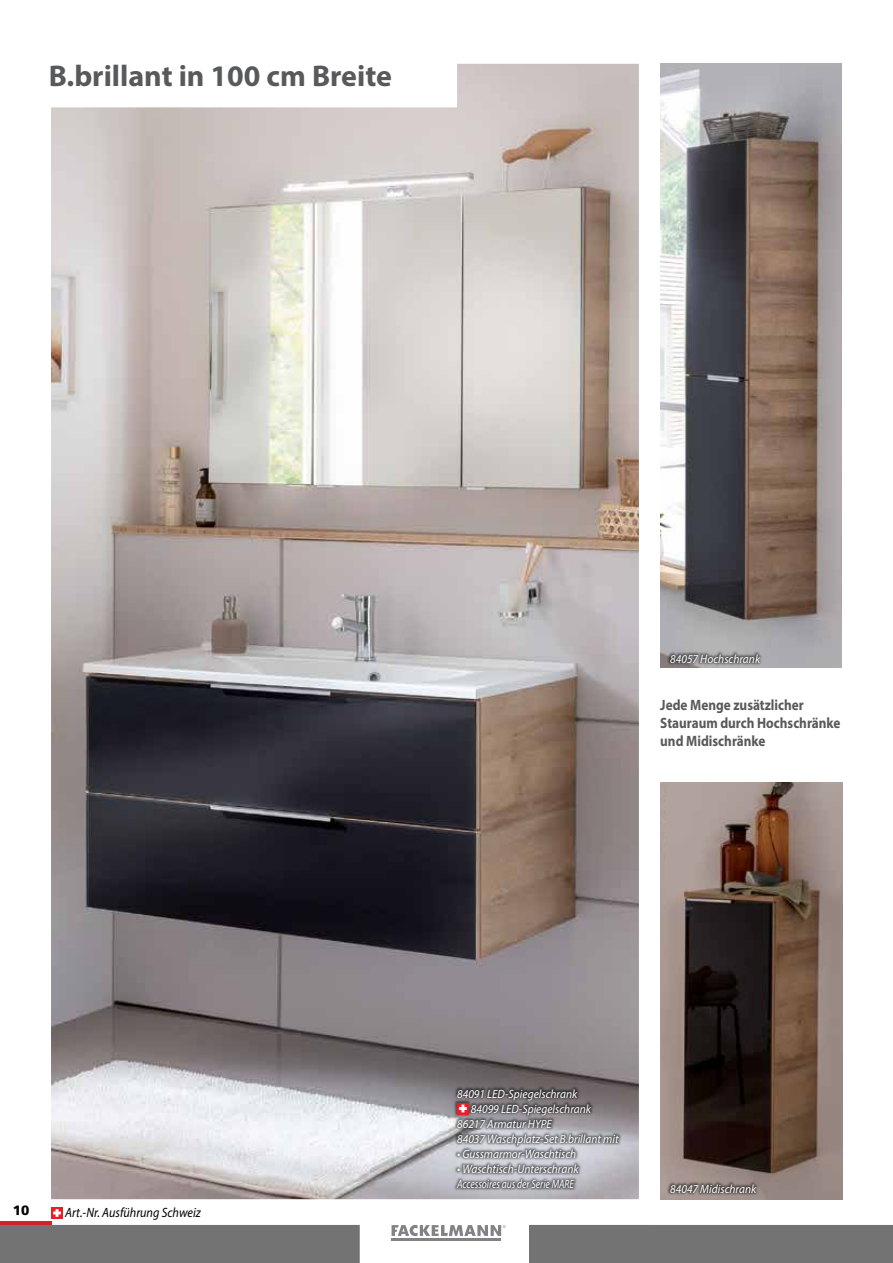
<style>
.page{position:relative;width:893px;height:1263px;background:#fff}
.page>*{position:absolute;margin:0;border:0;box-sizing:border-box;transform-origin:0 0}
.t1{font:700 30px "Myriad Pro";color:#58595b}
.t2{font:700 15px/18px "Myriad Pro";color:#58595b;scale:.88 1}
.t3{font:italic 13.5px "Myriad Pro";color:#000;scale:.9 1}
.t4{font:900 13.5px "Frutiger";color:#000}
.t5{font:italic 12px/15px "Myriad Pro";color:#fff;scale:.95 1}
</style>
<div class="page">
<img style="left:660px;top:64px;width:182px;height:604px">
<div style="left:667px;top:651px;width:97px;height:15px;background:#000;opacity:.55"></div>
<div style="left:529px;top:1225px;width:364px;height:38px;background:#737373"></div>
<div style="left:0;top:1225px;width:360px;height:38px;background:#737373"></div>
<hr style="left:892px;top:1225px;width:1px;height:38px;background:#000">
<hr style="left:0;top:1222px;width:51px;height:3px;background:#d2232a">
<hr style="left:392px;top:1238px;width:109px;height:2px;background:#808285">
<svg style="left:392px;top:1225px;width:114px;height:11px"></svg>
<div style="left:51px;top:1207px;width:12px;height:12px;background:#ed1d24"></div>
<svg style="left:53px;top:1209px;width:8px;height:8px"></svg>
<img style="left:660px;top:782px;width:182px;height:417px">
<img style="left:51px;top:64px;width:588px;height:1135px">
<div style="left:454px;top:1086px;width:168px;height:105px;background:#000;opacity:.55"></div>
<svg style="left:457px;top:1103px;width:12px;height:11px"></svg>
<svg style="left:459px;top:1104px;width:8px;height:8px"></svg>
<div style="left:667px;top:1181px;width:93px;height:15px;background:#000;opacity:.55"></div>
<h1 class="t1" style="left:49px;top:57px;width:345px">B.brillant in 100 cm Breite</h1>
<p class="t4" style="left:13px;top:1202px;width:18px">10</p>
<p class="t3" style="left:65px;top:1204px;width:152px">Art.-Nr. Ausführung Schweiz</p>
<p class="t5" style="left:670px;top:651px;width:96px">84057 Hochschrank</p>
<p class="t2" style="left:660px;top:695px;width:206px">Jede Menge zusätzlicher<br>Stauraum durch Hochschränke und Midischränke</p>
<p class="t5" style="left:457px;top:1086px;width:128px">84091 LED-Spiegelschrank</p>
<p class="t5" style="left:471px;top:1101px;width:128px">84099 LED-Spiegelschrank</p>
<p class="t5" style="left:457px;top:1116px;width:101px">86217 Armatur HYPE</p>
<p class="t5" style="left:457px;top:1131px;width:171px">84037 Waschplatz-Set B.brillant mit</p>
<p class="t5" style="left:457px;top:1146px;width:127px">• Gussmarmor-Waschtisch</p>
<p class="t5" style="left:457px;top:1161px;width:129px">• Waschtisch-Unterschrank<br>Accessoires aus der Serie MARE</p>
<p class="t5" style="left:670px;top:1181px;width:92px">84047 Midischrank</p>
</div>
